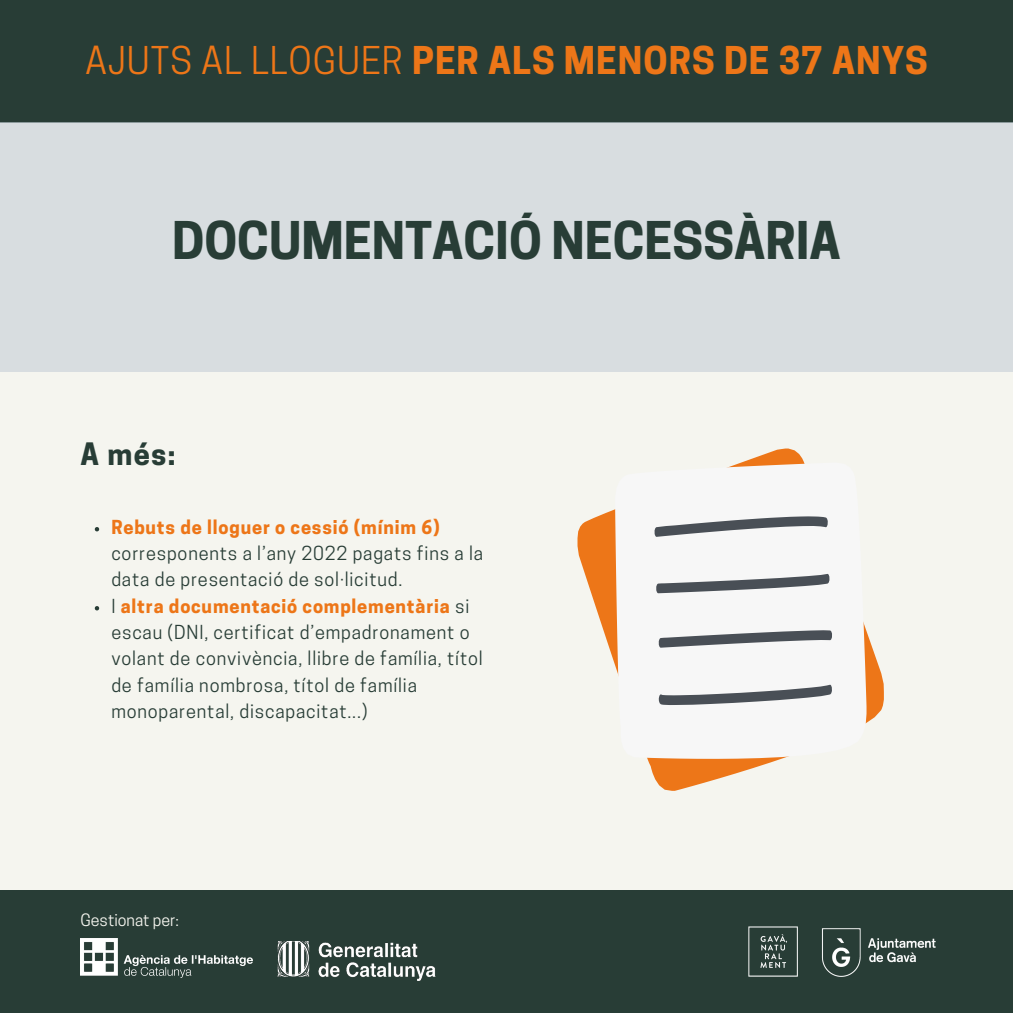
<style>
.page{position:relative;width:1013px;height:1013px;background:#fff}
.page>*{position:absolute;margin:0;border:0;box-sizing:border-box;transform-origin:0 0}
.t1{font:700 48.75px "Cooper Hewitt";color:#283d36}
.t2{font:700 36px "Cooper Hewitt";letter-spacing:.03em;color:#ed7618}
.t3{font:700 29px "Cooper Hewitt";color:#283d36}
.t4{font:18.12px/26.4px "Cooper Hewitt";letter-spacing:.045em;color:#283d36}
.t5{font:700 18.12px "Cooper Hewitt";letter-spacing:.045em;color:#ed7618}
.t6{font:16px "Cooper Hewitt";color:#f5f5ef}
.s1{font-weight:400}
.s2{font-weight:700;color:#ed7618}
</style>
<div class="page">
<div style="left:0;top:0;width:1012px;height:1012px;background:#f5f5ef"></div>
<div style="left:0;top:0;width:1012px;height:123px;background:#283d36"></div>
<div style="left:0;top:122px;width:1012px;height:250px;background:#d8dde0"></div>
<svg style="left:577px;top:448px;width:306px;height:342px"></svg>
<svg style="left:615px;top:462px;width:251px;height:296px"></svg>
<svg style="left:653px;top:516px;width:175px;height:21px"></svg>
<svg style="left:655px;top:573px;width:175px;height:20px"></svg>
<svg style="left:658px;top:630px;width:175px;height:18px"></svg>
<svg style="left:658px;top:684px;width:175px;height:21px"></svg>
<svg style="left:95px;top:527px;width:4px;height:4px"></svg>
<svg style="left:95px;top:606px;width:4px;height:4px"></svg>
<div style="left:0;top:890px;width:1012px;height:122px;background:#283d36"></div>
<img style="left:748px;top:926px;width:50px;height:51px">
<img style="left:822px;top:928px;width:114px;height:49px">
<img style="left:277px;top:941px;width:158px;height:39px">
<img style="left:80px;top:938px;width:172px;height:39px">
<h2 class="t2" style="left:85px;top:47px;width:844px"><span class="s1">AJUTS AL LLOGUER</span> PER ALS MENORS DE 37 ANYS</h2>
<h1 class="t1" style="left:172px;top:222px;width:670px">DOCUMENTACIÓ NECESSÀRIA</h1>
<h3 class="t3" style="left:80px;top:443px;width:97px">A més:</h3>
<p class="t5" style="left:111px;top:520px;width:330px">Rebuts de lloguer o cessió (mínim 6)</p>
<p class="t4" style="left:111px;top:542px;width:373px">corresponents a l’any 2022 pagats fins a la data de presentació de sol·licitud.<br>I <span class="s2">altra documentació complementària</span> si escau (DNI, certificat d’empadronament o volant de convivència, llibre de família, títol de família nombrosa, títol de família monoparental, discapacitat...)</p>
<p class="t6" style="left:80px;top:914px;width:100px">Gestionat per:</p>
</div>
